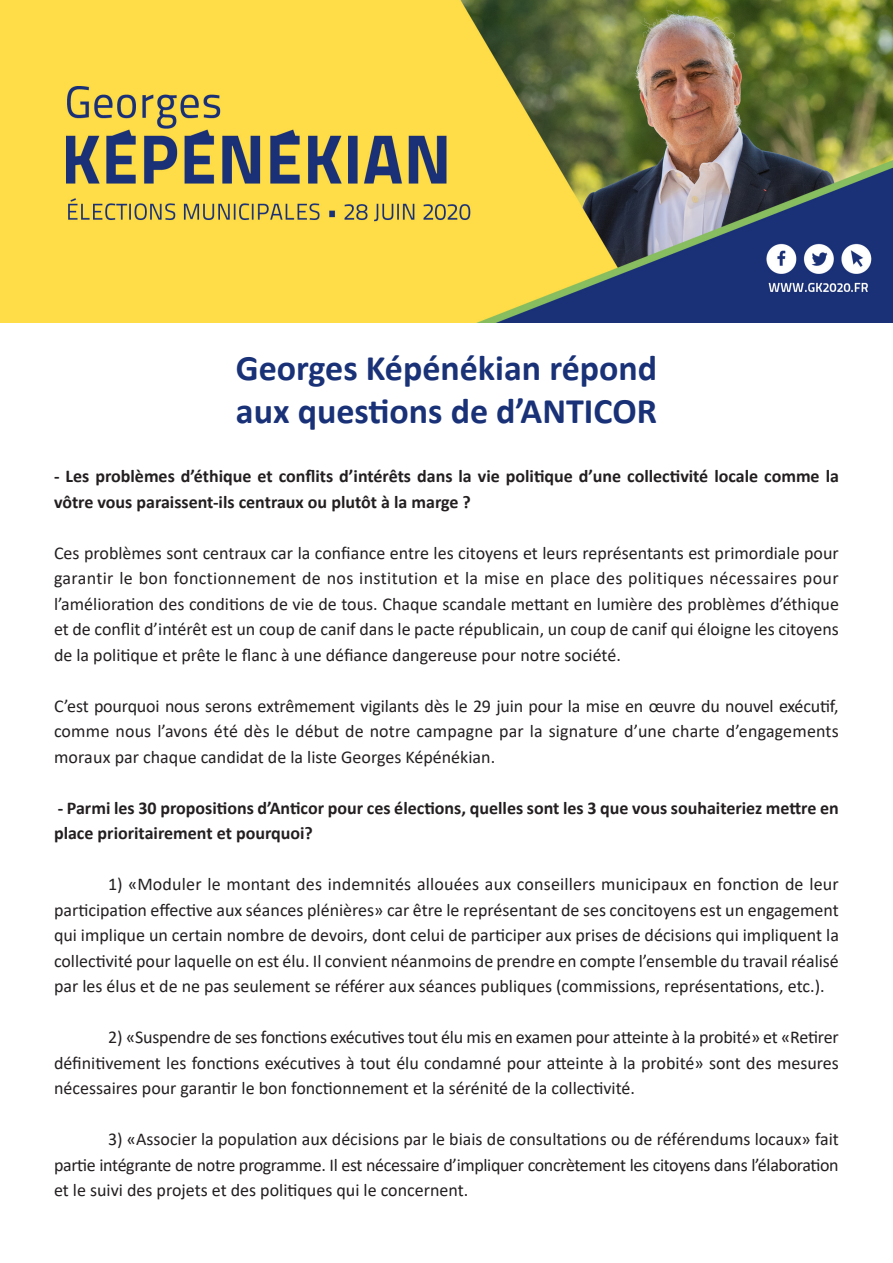
<style>
.page{position:relative;width:893px;height:1263px;background:#fff}
.page>*{position:absolute;margin:0;border:0;box-sizing:border-box;transform-origin:0 0}
.t1{font:700 36px "Calibri";color:#193177}
.t2{font:18px/25.5px "Calibri";color:#231f20;text-align:justify}
.t3{font:700 18px/25.5px "Calibri";color:#231f20}
</style>
<div class="page">
<img style="left:0;top:0;width:893px;height:322px">
<p class="t1" style="left:236px;top:343px;width:423px">Georges Képénékian répond</p>
<p class="t1" style="left:236px;top:386px;width:422px">aux questions de d’ANTICOR</p>
<p class="t3" style="left:54px;top:463px;width:786px">- Les problèmes d’éthique et conflits d’intérêts dans la vie politique d’une collectivité locale comme la vôtre vous paraissent-ils centraux ou plutôt à la marge ?</p>
<p class="t2" style="left:54px;top:540px;width:786px">Ces problèmes sont centraux car la confiance entre les citoyens et leurs représentants est primordiale pour garantir le bon fonctionnement de nos institution et la mise en place des politiques nécessaires pour l’amélioration des conditions de vie de tous. Chaque scandale mettant en lumière des problèmes d’éthique et de conflit d’intérêt est un coup de canif dans le pacte républicain, un coup de canif qui éloigne les citoyens de la politique et prête le flanc à une défiance dangereuse pour notre société.</p>
<p class="t2" style="left:54px;top:693px;width:786px">C’est pourquoi nous serons extrêmement vigilants dès le 29 juin pour la mise en œuvre du nouvel exécutif, comme nous l’avons été dès le début de notre campagne par la signature d’une charte d’engagements moraux par chaque candidat de la liste Georges Képénékian.</p>
<p class="t3" style="left:54px;top:795px;width:786px">- Parmi les 30 propositions d’Anticor pour ces élections, quelles sont les 3 que vous souhaiteriez mettre en place prioritairement et pourquoi?</p>
<p class="t2" style="left:54px;top:871px;width:786px;text-indent:54px">1) «Moduler le montant des indemnités allouées aux conseillers municipaux en fonction de leur participation effective aux séances plénières» car être le représentant de ses concitoyens est un engagement qui implique un certain nombre de devoirs, dont celui de participer aux prises de décisions qui impliquent la collectivité pour laquelle on est élu. Il convient néanmoins de prendre en compte l’ensemble du travail réalisé par les élus et de ne pas seulement se référer aux séances publiques (commissions, représentations, etc.).</p>
<p class="t2" style="left:54px;top:1024px;width:786px;text-indent:54px">2) «Suspendre de ses fonctions exécutives tout élu mis en examen pour atteinte à la probité» et «Retirer définitivement les fonctions exécutives à tout élu condamné pour atteinte à la probité» sont des mesures nécessaires pour garantir le bon fonctionnement et la sérénité de la collectivité.</p>
<p class="t2" style="left:54px;top:1126px;width:786px;text-indent:54px">3) «Associer la population aux décisions par le biais de consultations ou de référendums locaux» fait partie intégrante de notre programme. Il est nécessaire d’impliquer concrètement les citoyens dans l’élaboration et le suivi des projets et des politiques qui le concernent.</p>
</div>
